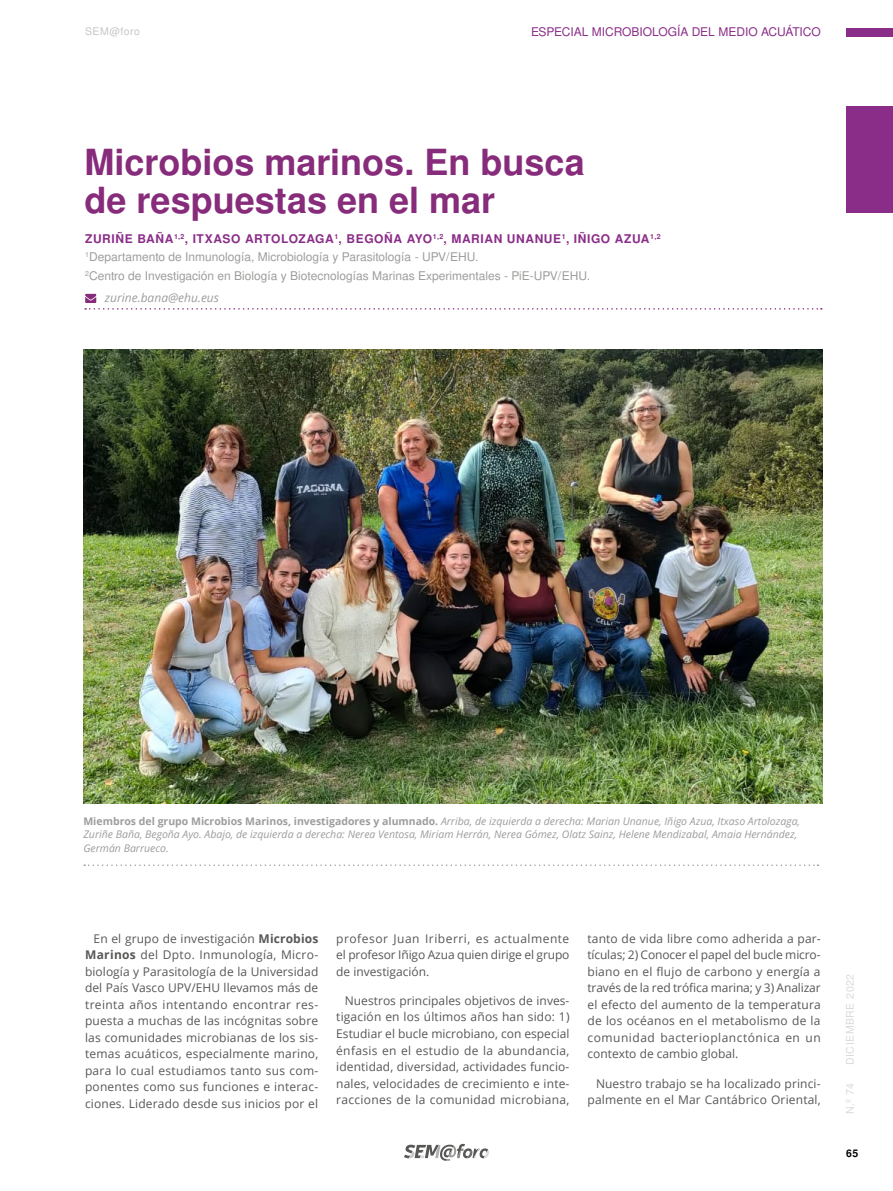
<style>
.page{position:relative;width:893px;height:1191px;background:#fff}
.page>*{position:absolute;margin:0;border:0;box-sizing:border-box;transform-origin:0 0}
.t1{font:700 36px/37.5px "Nimbus San L";color:#872b7b}
.t2{font:12px/16.5px "Open Sans";letter-spacing:.015em;color:#575756;text-align:justify}
.t3{font:12px/18.6px "Nimbus San L";color:#9d9d9c}
.t4{font:12px "Nimbus San L";color:#8a2d88}
.t5{font:italic 12px "Open Sans";color:#9d9d9c}
.t6{font:italic 10.5px/13.5px "Open Sans";color:#9d9d9c}
.t7{font:10.5px "Nimbus San L";letter-spacing:.05em;color:#dadada}
.t8{font:10.5px "Nimbus San L";letter-spacing:.05em;color:#c6c6c6}
.t9{font:700 10.5px "Nimbus San L";color:#000}
.s1{font-weight:700;color:#8a2d88}
.s2{font-weight:700;font-style:normal}
.s3{font-weight:700}
</style>
<div class="page">
<div style="left:846px;top:28px;width:47px;height:9px;background:#8a2d88"></div>
<svg style="left:404px;top:1143px;width:85px;height:18px"></svg>
<div style="left:846px;top:106px;width:47px;height:107px;background:#8a2d88"></div>
<svg style="left:85px;top:294px;width:737px;height:16px"></svg>
<svg style="left:84px;top:864px;width:734px;height:2px"></svg>
<img style="left:83px;top:350px;width:739px;height:454px">
<p class="t8" style="left:85px;top:24px;width:57px">SEM@foro</p>
<p class="t4" style="left:531px;top:23px;width:291px">ESPECIAL MICROBIOLOGÍA DEL MEDIO ACUÁTICO</p>
<h1 class="t1" style="left:84px;top:143px;width:502px">Microbios marinos. En busca de respuestas en el mar</h1>
<p class="t3" style="left:85px;top:229px;width:577px"><span class="s1">ZURIÑE BAÑA</span><sup>1,2</sup><span class="s1">, ITXASO ARTOLOZAGA</span><sup>1</sup><span class="s1">, BEGOÑA AYO</span><sup>1,2</sup><span class="s1">, MARIAN UNANUE</span><sup>1</sup><span class="s1">, IÑIGO AZUA</span><sup>1,2<br></sup><sup>1</sup>Departamento de Inmunología, Microbiología y Parasitología - UPV/EHU.<br><sup>2</sup>Centro de Investigación en Biología y Biotecnologías Marinas Experimentales - PiE-UPV/EHU.</p>
<p class="t5" style="left:105px;top:289px;width:116px">zurine.bana@ehu.eus</p>
<p class="t6" style="left:83px;top:814px;width:718px"><span class="s2">Miembros del grupo Microbios Marinos, investigadores y alumnado.</span> Arriba, de izquierda a derecha: Marian Unanue, Iñigo Azua, Itxaso Artolozaga,<br>Zuriñe Baña, Begoña Ayo. Abajo, de izquierda a derecha: Nerea Ventosa, Miriam Herrán, Nerea Gómez, Olatz Sainz, Helene Mendizabal, Amaia Hernández,<br>Germán Barrueco.</p>
<p class="t2" style="left:85px;top:929px;width:235px;text-indent:9px">En el grupo de investigación <span class="s3">Microbios Marinos</span> del Dpto. Inmunología, Micro&shy;biología y Parasitología de la Universidad del País Vasco UPV/EHU llevamos más de treinta años intentando encontrar res&shy;puesta a muchas de las incógnitas sobre las comunidades microbianas de los sis&shy;temas acuáticos, especialmente marino, para lo cual estudiamos tanto sus com&shy;ponentes como sus funciones e interac&shy;ciones. Liderado desde sus inicios por el</p>
<p class="t2" style="left:336px;top:929px;width:235px">profesor Juan Iriberri, es actualmente el profesor Iñigo Azua quien dirige el grupo de investigación.</p>
<p class="t2" style="left:336px;top:992px;width:235px;text-indent:8px">Nuestros principales objetivos de inves&shy;tigación en los últimos años han sido: 1)<br>Estudiar el bucle microbiano, con especial énfasis en el estudio de la abundancia, identidad, diversidad, actividades funcio&shy;nales, velocidades de crecimiento e inte&shy;racciones de la comunidad microbiana,</p>
<p class="t2" style="left:587px;top:929px;width:235px">tanto de vida libre como adherida a par&shy;tículas; 2) Conocer el papel del bucle micro&shy;biano en el flujo de carbono y energía a través de la red trófica marina; y 3) Analizar el efecto del aumento de la temperatura de los océanos en el metabolismo de la comunidad bacterioplanctónica en un contexto de cambio global.</p>
<p class="t2" style="left:587px;top:1074px;width:235px;text-align:right">Nuestro trabajo se ha localizado princi&shy;palmente en el Mar Cantábrico Oriental,</p>
<p class="t7" style="left:843px;top:1065px;width:93px;rotate:-90deg">DICIEMBRE 2022</p>
<p class="t7" style="left:843px;top:1114px;width:33px;rotate:-90deg">N.º 74</p>
<p class="t9" style="left:846px;top:1145px;width:14px">65</p>
</div>
